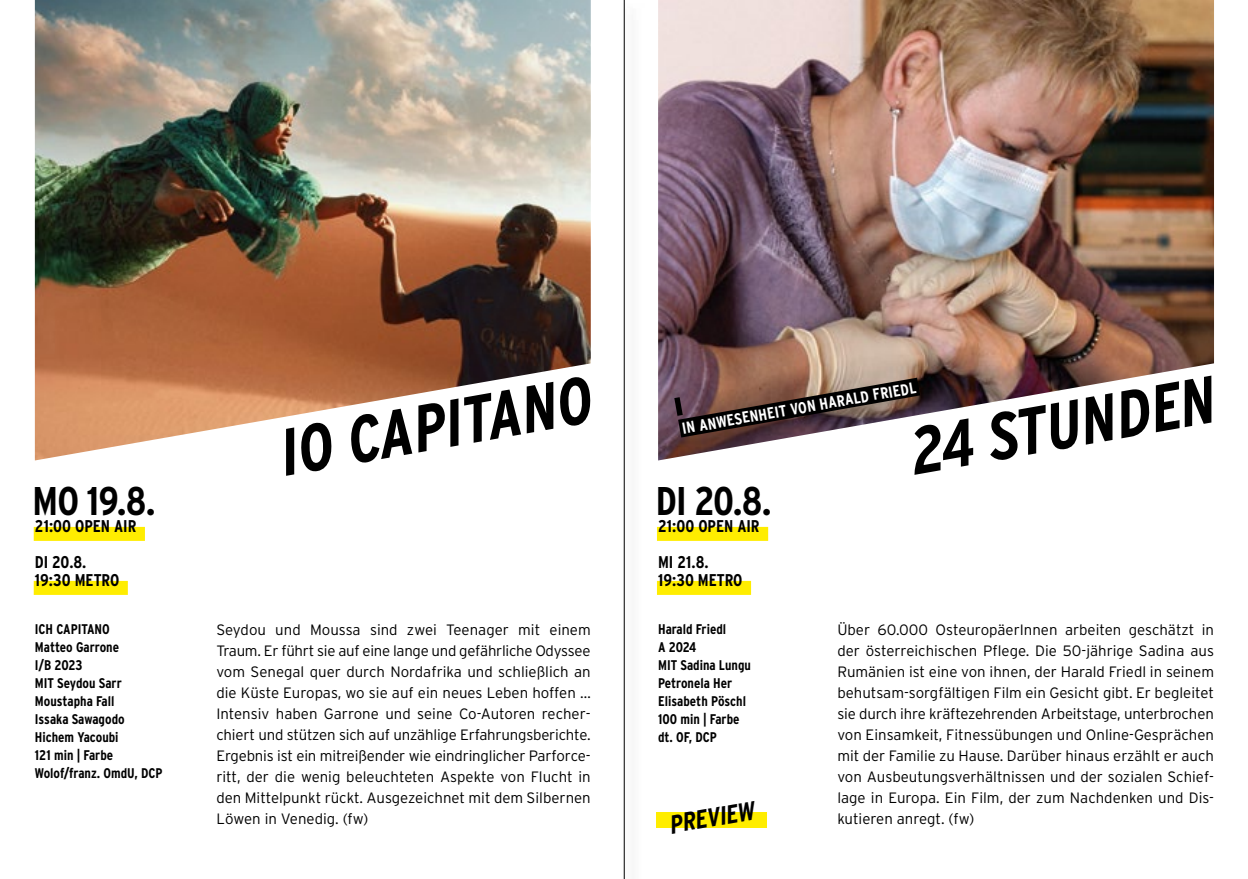
<style>
.page{position:relative;width:1248px;height:879px;background:#fff}
.page>*{position:absolute;margin:0;border:0;box-sizing:border-box;transform-origin:0 0}
.t1{font:italic 700 66px "Interstate Condensed";color:#000}
.t2{font:700 40px "Interstate Condensed";letter-spacing:-.02em;color:#000}
.t3{font:italic 700 26px "Interstate Condensed";color:#000}
.t4{font:700 17px/36px "Interstate Condensed";color:#000}
.t5{font:700 16px "Interstate Condensed";color:#fff}
.t6{font:300 15px/21px "Interstate";color:#000;text-align:justify}
.t7{font:700 14px/18px "Interstate Condensed";color:#000}
</style>
<div class="page">
<img style="left:658px;top:0;width:555px;height:460px">
<svg style="left:658px;top:366px;width:281px;height:83px"></svg>
<img style="left:35px;top:0;width:555px;height:460px">
<div style="left:34px;top:527px;width:111px;height:14px;background:#ffed00"></div>
<div style="left:34px;top:581px;width:94px;height:14px;background:#ffed00"></div>
<div style="left:657px;top:527px;width:111px;height:14px;background:#ffed00"></div>
<div style="left:657px;top:581px;width:94px;height:14px;background:#ffed00"></div>
<div style="left:655px;top:812px;width:111px;height:16px;background:#ffed00"></div>
<div style="left:620px;top:0;width:24px;height:879px;background:#fafafa"></div>
<hr style="left:624px;top:0;width:1px;height:879px;background:#000">
<h2 class="t2" style="left:33px;top:478px;width:125px">MO 19.8.</h2>
<p class="t4" style="left:35px;top:508px;width:103px">21:00 OPEN AIR<br>DI 20.8.</p>
<p class="t4" style="left:35px;top:562px;width:86px">19:30 METRO</p>
<p class="t7" style="left:35px;top:620px;width:129px">ICH CAPITANO<br>Matteo Garrone<br>I/B 2023<br>MIT Seydou Sarr<br>Moustapha Fall<br>Issaka Sawagodo<br>Hichem Yacoubi<br>121 min | Farbe<br>Wolof/franz. OmdU, DCP</p>
<h1 class="t1" style="left:275px;top:417px;width:317px;rotate:-10deg">IO CAPITANO</h1>
<p class="t6" style="left:216px;top:619px;width:376px">Seydou und Moussa sind zwei Teenager mit einem Traum. Er führt sie auf eine lange und gefährliche Odyssee vom Senegal quer durch Nordafrika und schließlich an die Küste Europas, wo sie auf ein neues Leben hoffen … Intensiv haben Garrone und seine Co-Autoren recher&shy;chiert und stützen sich auf unzählige Erfahrungsberichte.<br>Ergebnis ist ein mitreißender wie eindringlicher Parforce&shy;ritt, der die wenig beleuchteten Aspekte von Flucht in den Mittelpunkt rückt. Ausgezeichnet mit dem Silbernen Löwen in Venedig. (fw)</p>
<h1 class="t1" style="left:904px;top:416px;width:311px;rotate:-10deg">24 STUNDEN</h1>
<p class="t5" style="left:680px;top:420px;width:239px;rotate:-10deg">IN ANWESENHEIT VON HARALD FRIEDL</p>
<h2 class="t2" style="left:655px;top:478px;width:117px">DI 20.8.</h2>
<p class="t4" style="left:658px;top:508px;width:103px">21:00 OPEN AIR<br>MI 21.8.</p>
<p class="t4" style="left:658px;top:562px;width:86px">19:30 METRO</p>
<p class="t7" style="left:658px;top:620px;width:94px">Harald Friedl<br>A 2024<br>MIT Sadina Lungu<br>Petronela Her<br>Elisabeth Pöschl<br>100 min | Farbe dt. OF, DCP</p>
<h3 class="t3" style="left:667px;top:810px;width:88px;rotate:-10deg">PREVIEW</h3>
<p class="t6" style="left:837px;top:619px;width:378px">Über 60.000 OsteuropäerInnen arbeiten geschätzt in der österreichischen Pflege. Die 50-jährige Sadina aus Rumänien ist eine von ihnen, der Harald Friedl in seinem behutsam-sorgfältigen Film ein Gesicht gibt. Er begleitet sie durch ihre kräftezehrenden Arbeitstage, unterbrochen von Einsamkeit, Fitnessübungen und Online-Gesprächen mit der Familie zu Hause. Darüber hinaus erzählt er auch von Ausbeutungsverhältnissen und der sozialen Schief&shy;lage in Europa. Ein Film, der zum Nachdenken und Dis&shy;kutieren anregt. (fw)</p>
</div>
